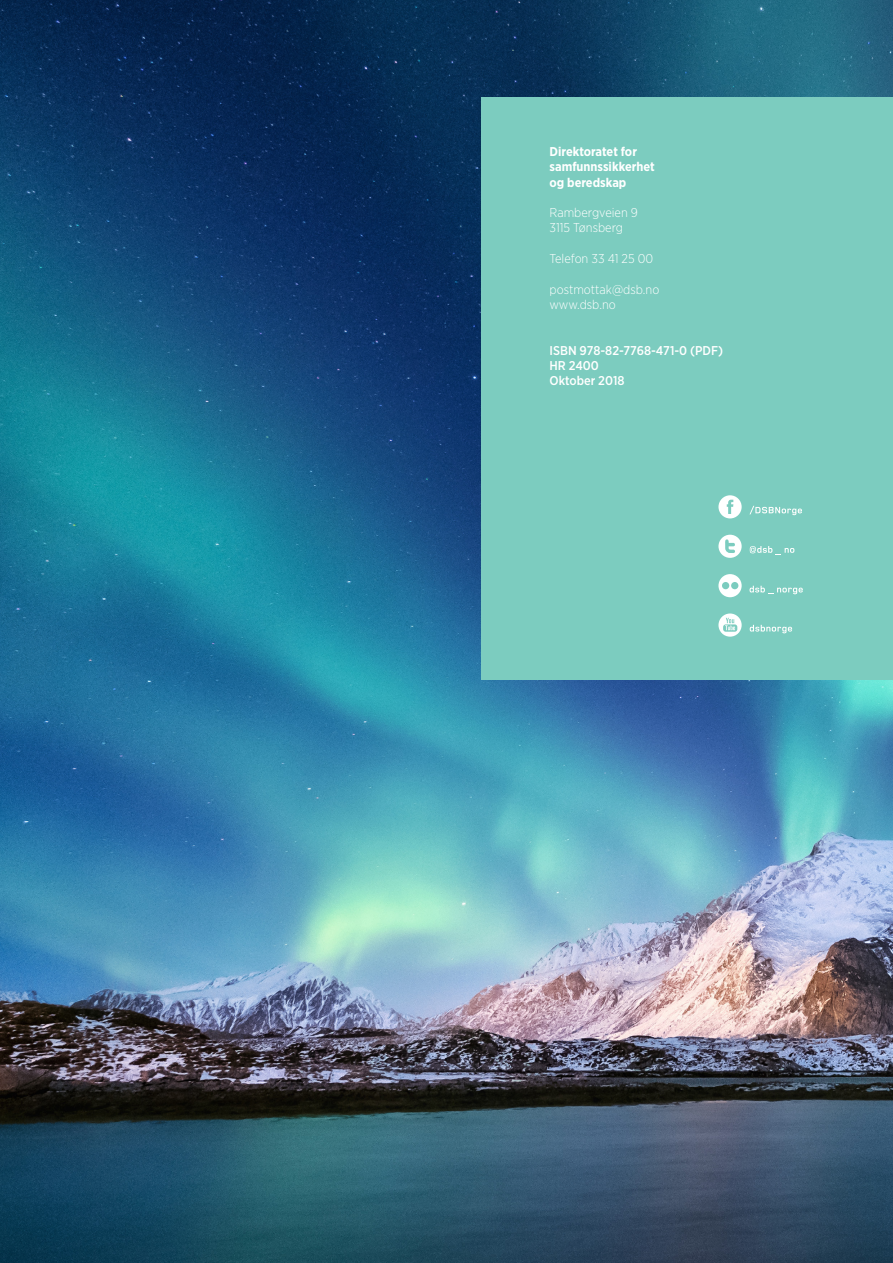
<style>
.page{position:relative;width:893px;height:1263px;background:#fff}
.page>*{position:absolute;margin:0;border:0;box-sizing:border-box;transform-origin:0 0}
.t1{font:300 12.75px/15.3px "Gotham Narrow";color:#fff}
.t2{font:700 12.75px/15.3px "Gotham Narrow";color:#fff}
.t3{font:500 12.75px/15.3px "Gotham Narrow";color:#fff}
</style>
<div class="page">
<img style="left:0;top:0;width:893px;height:1263px">
<div style="left:481px;top:97px;width:412px;height:583px;background:#7cccbf"></div>
<svg style="left:750px;top:586px;width:53px;height:8px"></svg>
<svg style="left:718px;top:574px;width:24px;height:23px"></svg>
<svg style="left:750px;top:546px;width:44px;height:9px"></svg>
<svg style="left:718px;top:535px;width:24px;height:23px"></svg>
<svg style="left:749px;top:506px;width:53px;height:9px"></svg>
<svg style="left:718px;top:495px;width:24px;height:23px"></svg>
<svg style="left:750px;top:625px;width:42px;height:8px"></svg>
<svg style="left:718px;top:613px;width:24px;height:24px"></svg>
<p class="t2" style="left:549px;top:144px;width:107px">Direktoratet for samfunnssikkerhet og beredskap</p>
<p class="t1" style="left:549px;top:205px;width:90px">Rambergveien 9<br>3115 Tønsberg</p>
<p class="t1" style="left:549px;top:251px;width:105px">Telefon 33 41 25 00</p>
<p class="t1" style="left:549px;top:281px;width:111px">postmottak@dsb.no www.dsb.no</p>
<p class="t3" style="left:549px;top:343px;width:175px">ISBN 978-82-7768-471-0 (PDF)<br>HR 2400<br>Oktober 2018</p>
</div>
